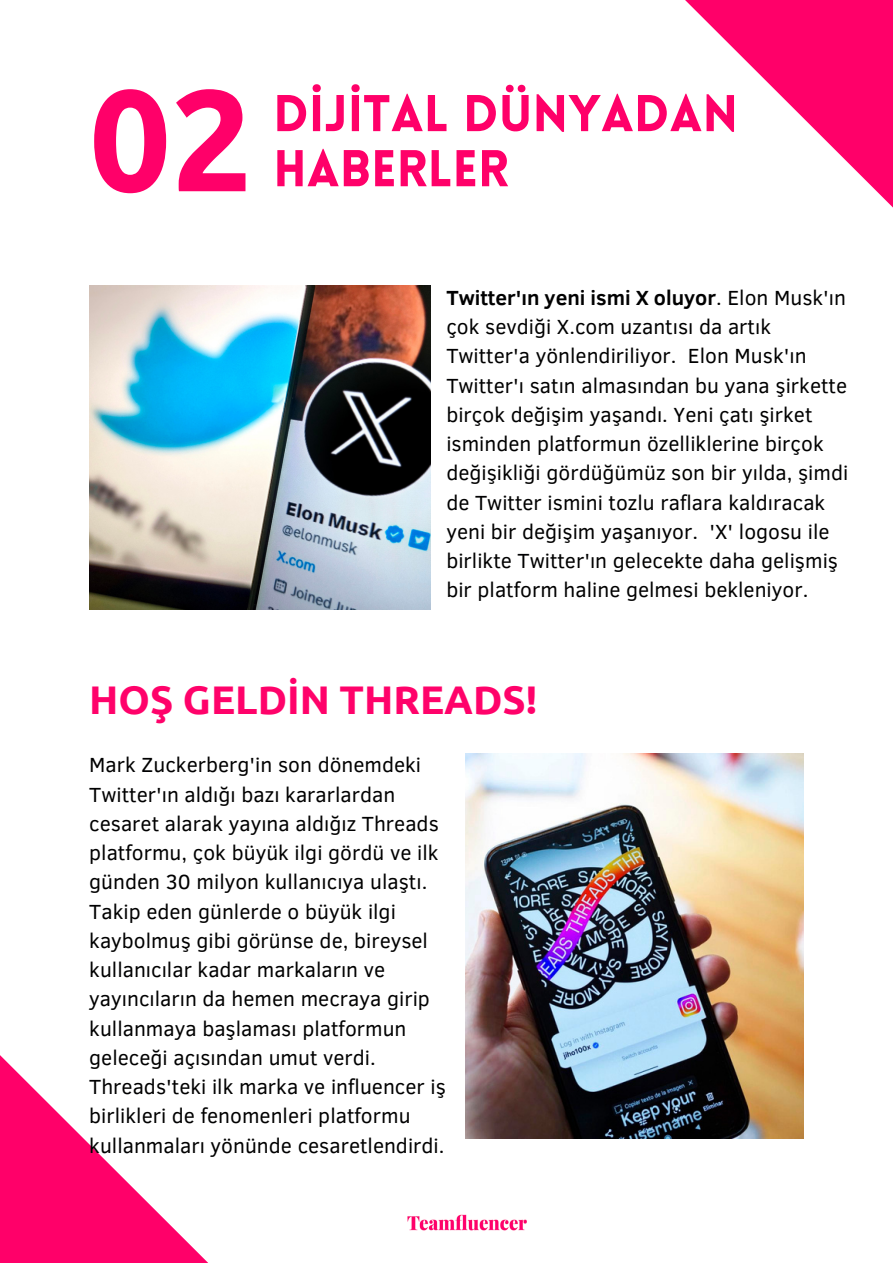
<style>
.page{position:relative;width:893px;height:1264px;background:#fff}
.page>*{position:absolute;margin:0;border:0;box-sizing:border-box;transform-origin:0 0}
.t1{font:700 143.85px "Ubuntu";color:#ff0069}
.t2{font:900 50.55px "Lovelo";color:#ff0069}
.t3{font:700 39.9px "Ubuntu";color:#ff026a}
.t4{font:21px/29.2px "Clear Sans";color:#000001}
.s1{font-weight:700}
</style>
<div class="page">
<svg style="left:0;top:1055px;width:207px;height:207px"></svg>
<svg style="left:685px;top:0;width:207px;height:207px"></svg>
<img style="left:89px;top:286px;width:341px;height:323px">
<img style="left:465px;top:753px;width:338px;height:385px">
<img style="left:407px;top:1214px;width:119px;height:17px">
<p class="t1" style="left:89px;top:57px;width:165px">02</p>
<p class="t2" style="left:273px;top:93px;width:466px">DİJİTAL DÜNYADAN</p>
<p class="t2" style="left:273px;top:148px;width:237px">HABERLER</p>
<p class="t4" style="left:446px;top:282px;width:403px"><span class="s1">Twitter'ın yeni ismi X oluyor</span>. Elon Musk'ın çok sevdiği X.com uzantısı da artık Twitter'a yönlendiriliyor. Elon Musk'ın Twitter'ı satın almasından bu yana şirkette birçok değişim yaşandı. Yeni çatı şirket isminden platformun özelliklerine birçok değişikliği gördüğümüz son bir yılda, şimdi de Twitter ismini tozlu raflara kaldıracak yeni bir değişim yaşanıyor. 'X' logosu ile birlikte Twitter'ın gelecekte daha gelişmiş bir platform haline gelmesi bekleniyor.</p>
<p class="t3" style="left:89px;top:676px;width:449px">HOŞ GELDİN THREADS!</p>
<p class="t4" style="left:89px;top:749px;width:358px">Mark Zuckerberg'in son dönemdeki Twitter'ın aldığı bazı kararlardan cesaret alarak yayına aldığız Threads platformu, çok büyük ilgi gördü ve ilk günden 30 milyon kullanıcıya ulaştı.<br>Takip eden günlerde o büyük ilgi kaybolmuş gibi görünse de, bireysel kullanıcılar kadar markaların ve yayıncıların da hemen mecraya girip kullanmaya başlaması platformun geleceği açısından umut verdi.<br>Threads'teki ilk marka ve influencer iş birlikleri de fenomenleri platformu kullanmaları yönünde cesaretlendirdi.</p>
</div>
